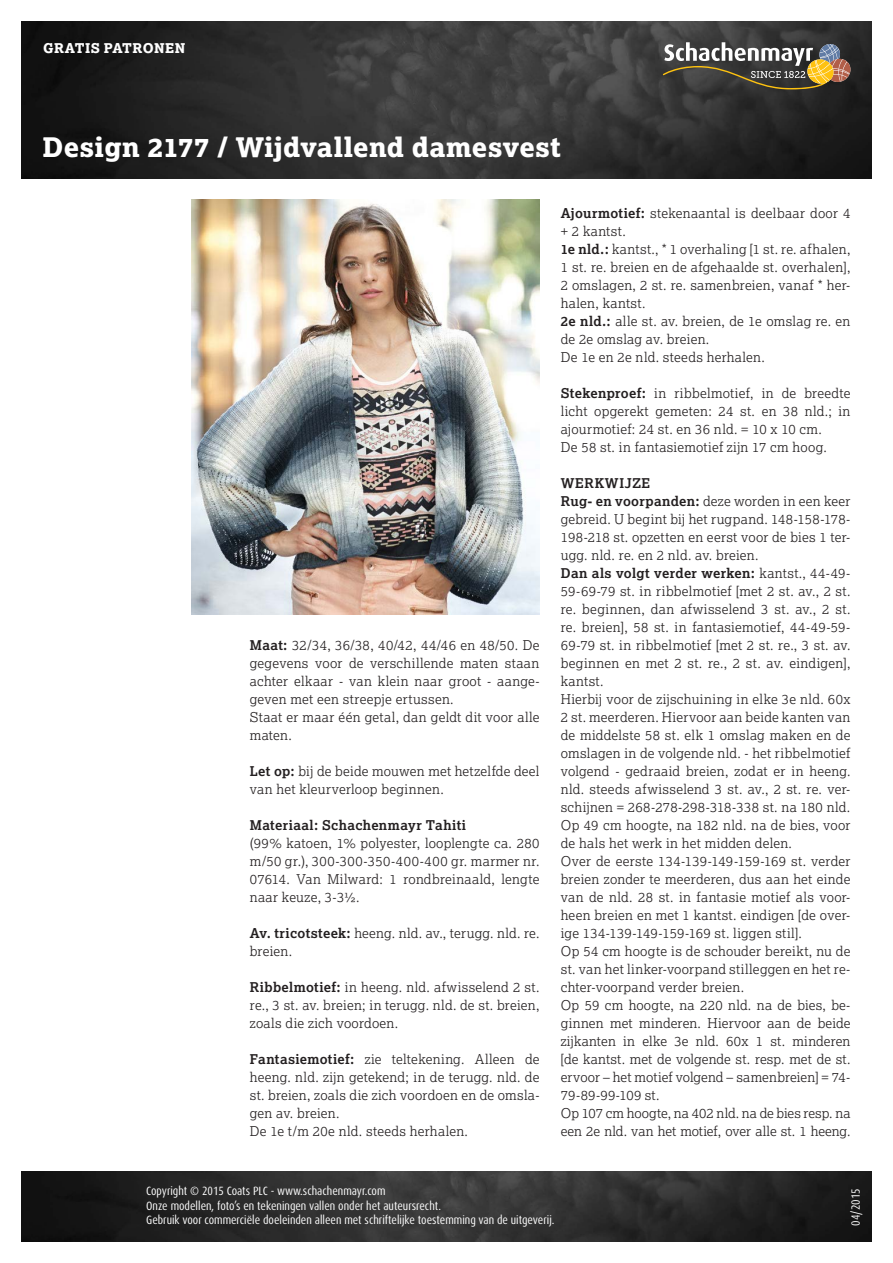
<style>
.page{position:relative;width:893px;height:1263px;background:#fff}
.page>*{position:absolute;margin:0;border:0;box-sizing:border-box;transform-origin:0 0}
.t1{font:800 27px "Lexia";letter-spacing:.01em;color:#fff}
.t2{font:300 13.5px/18px "Lexia";letter-spacing:.015em;color:#231f20;text-align:justify}
.t3{font:700 13.5px "Lexia";letter-spacing:.035em;color:#231f20}
.t4{font:800 13.5px "Lexia";letter-spacing:.03em;color:#fff}
.t5{font:condensed 12px "Dax OT";color:#fff}
.s1{font-weight:700}
</style>
<div class="page">
<img style="left:21px;top:1172px;width:851px;height:70px">
<img style="left:21px;top:21px;width:851px;height:158px">
<svg style="left:663px;top:42px;width:187px;height:47px;background:#6b6558"></svg>
<img style="left:192px;top:200px;width:347px;height:414px">
<p class="t4" style="left:43px;top:39px;width:144px">GRATIS PATRONEN</p>
<p class="t1" style="left:43px;top:130px;width:520px">Design 2177 / Wijdvallend damesvest</p>
<p class="t2" style="left:250px;top:636px;width:291px"><span class="s1">Maat:</span> 32/34, 36/38, 40/42, 44/46 en 48/50. De gegevens voor de verschillende maten staan achter elkaar - van klein naar groot - aange&shy;geven met een streepje ertussen.</p>
<p class="t2" style="left:250px;top:708px;width:291px">Staat er maar één getal, dan geldt dit voor alle maten.</p>
<p class="t2" style="left:250px;top:762px;width:291px"><span class="s1">Let op:</span> bij de beide mouwen met hetzelfde deel van het kleurverloop beginnen.</p>
<p class="t3" style="left:250px;top:816px;width:218px">Materiaal: Schachenmayr Tahiti</p>
<p class="t2" style="left:250px;top:834px;width:291px">(99% katoen, 1% polyester, looplengte ca. 280 m/50 gr.), 300-300-350-400-400 gr. marmer nr.<br>07614. Van Milward: 1 rondbreinaald, lengte naar keuze, 3-3½.</p>
<p class="t2" style="left:250px;top:924px;width:291px"><span class="s1">Av. tricotsteek:</span> heeng. nld. av., terugg. nld. re. breien.</p>
<p class="t2" style="left:250px;top:978px;width:291px"><span class="s1">Ribbelmotief:</span> in heeng. nld. afwisselend 2 st. re., 3 st. av. breien; in terugg. nld. de st. breien, zoals die zich voordoen.</p>
<p class="t2" style="left:250px;top:1050px;width:291px"><span class="s1">Fantasiemotief:</span> zie teltekening. Alleen de heeng. nld. zijn getekend; in de terugg. nld. de st. breien, zoals die zich voordoen en de omsla&shy;gen av. breien.</p>
<p class="t2" style="left:250px;top:1122px;width:220px">De 1e t/m 20e nld. steeds herhalen.</p>
<p class="t2" style="left:561px;top:204px;width:291px"><span class="s1">Ajourmotief:</span> stekenaantal is deelbaar door 4 + 2 kantst.</p>
<p class="t2" style="left:561px;top:240px;width:291px"><span class="s1">1e nld.:</span> kantst., * 1 overhaling [1 st. re. afhalen, 1 st. re. breien en de afgehaalde st. overhalen], 2 omslagen, 2 st. re. samenbreien, vanaf * her&shy;halen, kantst.</p>
<p class="t2" style="left:561px;top:312px;width:291px"><span class="s1">2e nld.:</span> alle st. av. breien, de 1e omslag re. en de 2e omslag av. breien.</p>
<p class="t2" style="left:561px;top:348px;width:206px">De 1e en 2e nld. steeds herhalen.</p>
<p class="t2" style="left:561px;top:384px;width:291px"><span class="s1">Stekenproef:</span> in ribbelmotief, in de breedte licht opgerekt gemeten: 24 st. en 38 nld.; in ajourmotief: 24 st. en 36 nld. = 10 x 10 cm.</p>
<p class="t2" style="left:561px;top:438px;width:268px">De 58 st. in fantasiemotief zijn 17 cm hoog.</p>
<p class="t3" style="left:561px;top:474px;width:91px">WERKWIJZE</p>
<p class="t2" style="left:561px;top:492px;width:291px"><span class="s1">Rug- en voorpanden:</span> deze worden in een keer gebreid. U begint bij het rugpand. 148-158-178- 198-218 st. opzetten en eerst voor de bies 1 ter&shy;ugg. nld. re. en 2 nld. av. breien.</p>
<p class="t2" style="left:561px;top:564px;width:291px"><span class="s1">Dan als volgt verder werken:</span> kantst., 44-49- 59-69-79 st. in ribbelmotief [met 2 st. av., 2 st. re. beginnen, dan afwisselend 3 st. av., 2 st. re. breien], 58 st. in fantasiemotief, 44-49-59- 69-79 st. in ribbelmotief [met 2 st. re., 3 st. av. beginnen en met 2 st. re., 2 st. av. eindigen], kantst.</p>
<p class="t2" style="left:561px;top:690px;width:291px">Hierbij voor de zijschuining in elke 3e nld. 60x 2 st. meerderen. Hiervoor aan beide kanten van de middelste 58 st. elk 1 omslag maken en de omslagen in de volgende nld. - het ribbelmotief volgend - gedraaid breien, zodat er in heeng. nld. steeds afwisselend 3 st. av., 2 st. re. ver&shy;schijnen = 268-278-298-318-338 st. na 180 nld.</p>
<p class="t2" style="left:561px;top:816px;width:291px">Op 49 cm hoogte, na 182 nld. na de bies, voor de hals het werk in het midden delen.</p>
<p class="t2" style="left:561px;top:852px;width:291px">Over de eerste 134-139-149-159-169 st. verder breien zonder te meerderen, dus aan het einde van de nld. 28 st. in fantasie motief als voor&shy;heen breien en met 1 kantst. eindigen [de over&shy;ige 134-139-149-159-169 st. liggen stil].</p>
<p class="t2" style="left:561px;top:942px;width:291px">Op 54 cm hoogte is de schouder bereikt, nu de st. van het linker-voorpand stilleggen en het re&shy;chter-voorpand verder breien.</p>
<p class="t2" style="left:561px;top:996px;width:291px">Op 59 cm hoogte, na 220 nld. na de bies, be&shy;ginnen met minderen. Hiervoor aan de beide zijkanten in elke 3e nld. 60x 1 st. minderen [de kantst. met de volgende st. resp. met de st. ervoor – het motief volgend – samenbreien] = 74- 79-89-99-109 st.</p>
<p class="t2" style="left:561px;top:1104px;width:291px">Op 107 cm hoogte, na 402 nld. na de bies resp. na een 2e nld. van het motief, over alle st. 1 heeng.</p>
<p class="t5" style="left:146px;top:1183px;width:241px">Copyright © 2015 Coats PLC - www.schachenmayr.com</p>
<p class="t5" style="left:146px;top:1198px;width:296px">Onze modellen, foto’s en tekeningen vallen onder het auteursrecht.</p>
<p class="t5" style="left:146px;top:1212px;width:410px">Gebruik voor commerciële doeleinden alleen met schriftelijke toestemming van de uitgeverij.</p>
<p class="t5" style="left:848px;top:1225px;width:39px;rotate:-90deg">04/2015</p>
</div>
